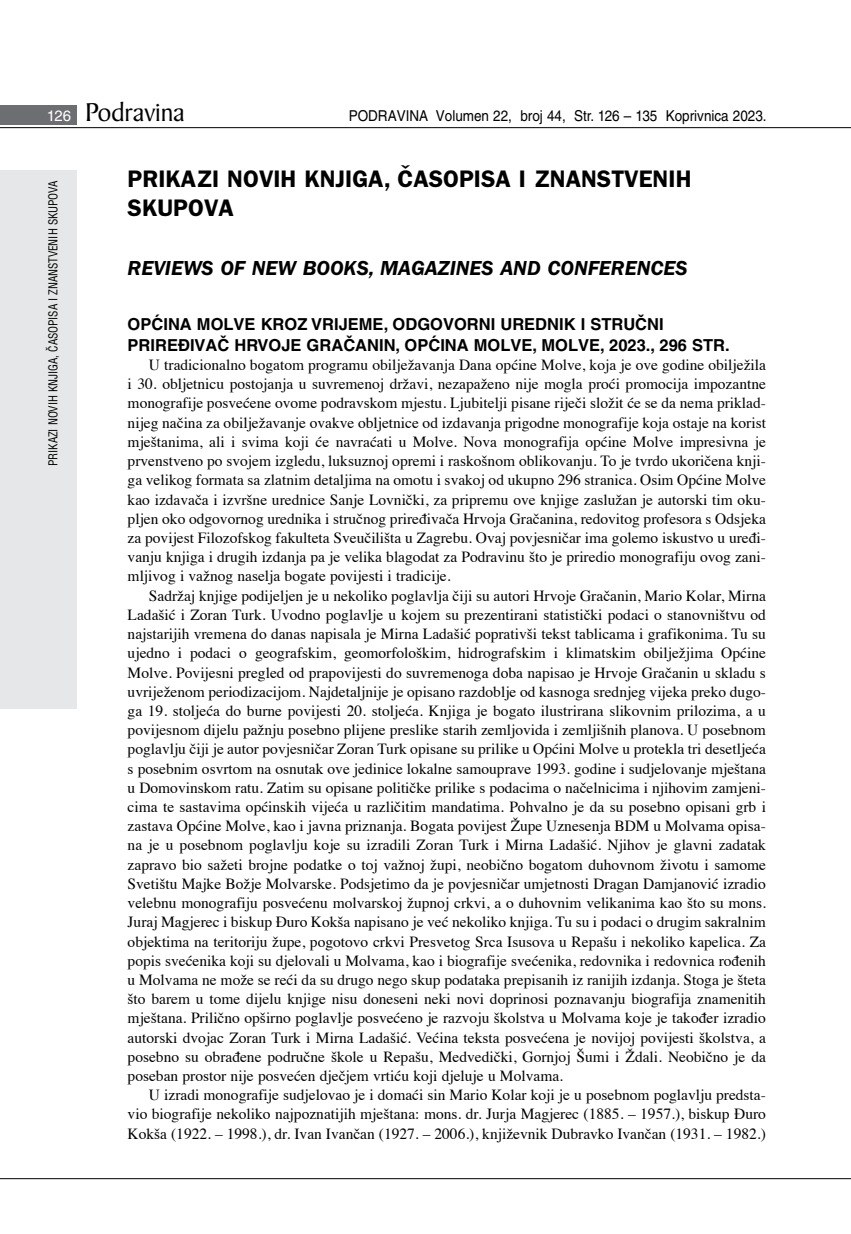
<style>
.page{position:relative;width:851px;height:1234px;background:#fff}
.page>*{position:absolute;margin:0;border:0;box-sizing:border-box;transform-origin:0 0}
.t1{font:27.6px "Baker Signet BT";color:#000}
.t2{font:600 24px/28.8px "ITC Franklin Gothic Skin 29";color:#000}
.t3{font:italic 600 21px "ITC Franklin Gothic Skin 29";color:#000}
.t4{font:700 16.5px/21px "Helvetica LT Skin 29";color:#000}
.t5{font:15.45px/19.2px "Times";color:#000;text-align:justify}
.t6{font:15px "Helvetica LT Skin 29";color:#000;scale:.9 1}
.t7{font:condensed 12px "Helvetica LT Skin 29";letter-spacing:-.005em;color:#000;scale:.95 1}
.s1{font-family:"Helvetica LT Skin 29";font-size:15px;color:#fff}
</style>
<div class="page">
<div style="left:0;top:170px;width:77px;height:538px;background:#e6e7e8"></div>
<div style="left:0;top:105px;width:77px;height:19px;background:#6d6e71"></div>
<hr style="left:0;top:127px;width:850px;height:1px;background:#000">
<hr style="left:0;top:1177px;width:850px;height:1px;background:#000">
<h1 class="t1" style="left:47px;top:95px;width:139px"><span class="s1">126</span> Podravina</h1>
<p class="t6" style="left:348px;top:107px;width:466px">PODRAVINA Volumen 22, broj 44, Str. 126 – 135 Koprivnica 2023.</p>
<p class="t7" style="left:46px;top:466px;width:302px;rotate:-90deg">PRIKAZI NOVIH KNJIGA, ČASOPISA I ZNANSTVENIH SKUPOVA</p>
<h2 class="t2" style="left:128px;top:164px;width:565px">PRIKAZI NOVIH KNJIGA, ČASOPISA I ZNANSTVENIH<br>SKUPOVA</h2>
<h3 class="t3" style="left:128px;top:256px;width:561px">REVIEWS OF NEW BOOKS, MAGAZINES AND CONFERENCES</h3>
<p class="t4" style="left:128px;top:313px;width:603px">OPĆINA MOLVE KROZ VRIJEME, ODGOVORNI UREDNIK I STRUČNI<br>PRIREĐIVAČ HRVOJE GRAČANIN, OPĆINA MOLVE, MOLVE, 2023., 296 STR.</p>
<p class="t5" style="left:128px;top:354px;width:639px;text-indent:21px">U tradicionalno bogatom programu obilježavanja Dana općine Molve, koja je ove godine obilježila i 30. obljetnicu postojanja u suvremenoj državi, nezapaženo nije mogla proći promocija impozantne monografije posvećene ovome podravskom mjestu. Ljubitelji pisane riječi složit će se da nema priklad&shy;nijeg načina za obilježavanje ovakve obljetnice od izdavanja prigodne monografije koja ostaje na korist mještanima, ali i svima koji će navraćati u Molve. Nova monografija općine Molve impresivna je prvenstveno po svojem izgledu, luksuznoj opremi i raskošnom oblikovanju. To je tvrdo ukoričena knji&shy;ga velikog formata sa zlatnim detaljima na omotu i svakoj od ukupno 296 stranica. Osim Općine Molve kao izdavača i izvršne urednice Sanje Lovnički, za pripremu ove knjige zaslužan je autorski tim oku&shy;pljen oko odgovornog urednika i stručnog priređivača Hrvoja Gračanina, redovitog profesora s Odsjeka za povijest Filozofskog fakulteta Sveučilišta u Zagrebu. Ovaj povjesničar ima golemo iskustvo u uređi&shy;vanju knjiga i drugih izdanja pa je velika blagodat za Podravinu što je priredio monografiju ovog zani&shy;mljivog i važnog naselja bogate povijesti i tradicije.</p>
<p class="t5" style="left:128px;top:584px;width:639px;text-indent:21px">Sadržaj knjige podijeljen je u nekoliko poglavlja čiji su autori Hrvoje Gračanin, Mario Kolar, Mirna Ladašić i Zoran Turk. Uvodno poglavlje u kojem su prezentirani statistički podaci o stanovništvu od najstarijih vremena do danas napisala je Mirna Ladašić poprativši tekst tablicama i grafikonima. Tu su ujedno i podaci o geografskim, geomorfološkim, hidrografskim i klimatskim obilježjima Općine Molve. Povijesni pregled od prapovijesti do suvremenoga doba napisao je Hrvoje Gračanin u skladu s uvriježenom periodizacijom. Najdetaljnije je opisano razdoblje od kasnoga srednjeg vijeka preko dugo&shy;ga 19. stoljeća do burne povijesti 20. stoljeća. Knjiga je bogato ilustrirana slikovnim prilozima, a u povijesnom dijelu pažnju posebno plijene preslike starih zemljovida i zemljišnih planova. U posebnom poglavlju čiji je autor povjesničar Zoran Turk opisane su prilike u Općini Molve u protekla tri desetljeća s posebnim osvrtom na osnutak ove jedinice lokalne samouprave 1993. godine i sudjelovanje mještana u Domovinskom ratu. Zatim su opisane političke prilike s podacima o načelnicima i njihovim zamjeni&shy;cima te sastavima općinskih vijeća u različitim mandatima. Pohvalno je da su posebno opisani grb i zastava Općine Molve, kao i javna priznanja. Bogata povijest Župe Uznesenja BDM u Molvama opisa&shy;na je u posebnom poglavlju koje su izradili Zoran Turk i Mirna Ladašić. Njihov je glavni zadatak zapravo bio sažeti brojne podatke o toj važnoj župi, neobično bogatom duhovnom životu i samome Svetištu Majke Božje Molvarske. Podsjetimo da je povjesničar umjetnosti Dragan Damjanović izradio velebnu monografiju posvećenu molvarskoj župnoj crkvi, a o duhovnim velikanima kao što su mons.<br>Juraj Magjerec i biskup Đuro Kokša napisano je već nekoliko knjiga. Tu su i podaci o drugim sakralnim objektima na teritoriju župe, pogotovo crkvi Presvetog Srca Isusova u Repašu i nekoliko kapelica. Za popis svećenika koji su djelovali u Molvama, kao i biografije svećenika, redovnika i redovnica rođenih u Molvama ne može se reći da su drugo nego skup podataka prepisanih iz ranijih izdanja. Stoga je šteta što barem u tome dijelu knjige nisu doneseni neki novi doprinosi poznavanju biografija znamenitih mještana. Prilično opširno poglavlje posvećeno je razvoju školstva u Molvama koje je također izradio autorski dvojac Zoran Turk i Mirna Ladašić. Većina teksta posvećena je novijoj povijesti školstva, a posebno su obrađene područne škole u Repašu, Medvedički, Gornjoj Šumi i Ždali. Neobično je da poseban prostor nije posvećen dječjem vrtiću koji djeluje u Molvama.</p>
<p class="t5" style="left:128px;top:1083px;width:639px;text-indent:21px">U izradi monografije sudjelovao je i domaći sin Mario Kolar koji je u posebnom poglavlju predsta&shy;vio biografije nekoliko najpoznatijih mještana: mons. dr. Jurja Magjerec (1885. – 1957.), biskup Đuro Kokša (1922. – 1998.), dr. Ivan Ivančan (1927. – 2006.), književnik Dubravko Ivančan (1931. – 1982.)</p>
</div>
